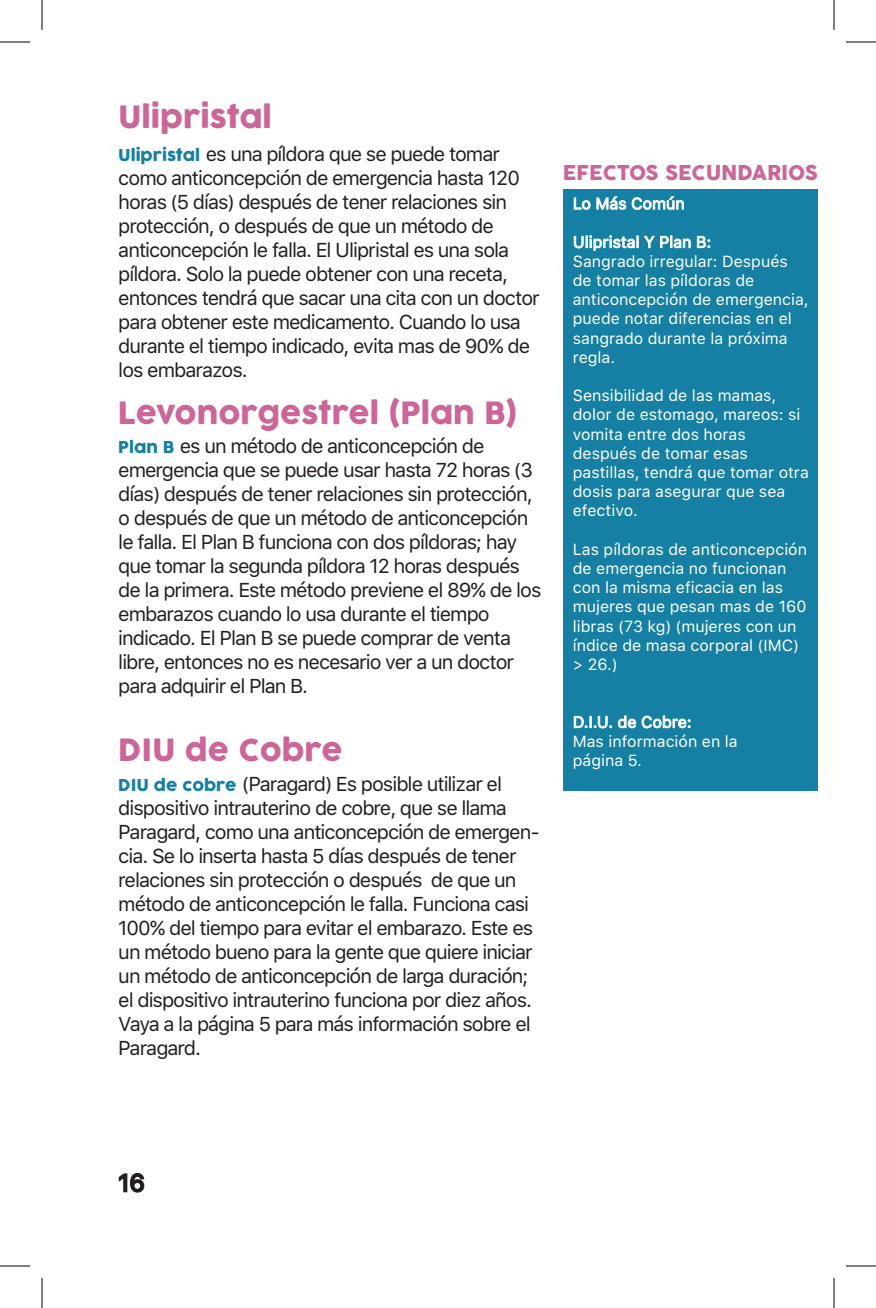
<style>
.page{position:relative;width:876px;height:1308px;background:#fff}
.page>*{position:absolute;margin:0;border:0;box-sizing:border-box;transform-origin:0 0}
.t1{font:30px "Cocogoose";color:#c69}
.t2{font:24px ".SFNS Text";color:#231f20}
.t3{font:20px/24px ".SFNS Text";letter-spacing:-.05em;color:#231f20}
.t4{font:20px "Cocogoose";color:#c69}
.t5{font:16px/19.2px ".SFNS Text";color:#fff}
.s1{font-family:"Cocogoose";font-size:16px;color:#1580a3}
</style>
<div class="page">
<div style="left:563px;top:189px;width:255px;height:602px;background:#1580a3"></div>
<svg style="left:573px;top:196px;width:111px;height:14px"></svg>
<svg style="left:573px;top:235px;width:137px;height:16px"></svg>
<svg style="left:573px;top:715px;width:118px;height:14px"></svg>
<svg style="left:118px;top:1173px;width:27px;height:20px"></svg>
<hr style="left:0;top:42px;width:30px;height:1px;background:#000">
<hr style="left:846px;top:42px;width:30px;height:1px;background:#000">
<hr style="left:0;top:1266px;width:30px;height:1px;background:#000">
<hr style="left:846px;top:1266px;width:30px;height:1px;background:#000">
<hr style="left:42px;top:0;width:1px;height:30px;background:#000">
<hr style="left:42px;top:1278px;width:1px;height:30px;background:#000">
<hr style="left:834px;top:0;width:1px;height:30px;background:#000">
<hr style="left:834px;top:1278px;width:1px;height:30px;background:#000">
<p class="t1" style="left:118px;top:96px;width:155px">Ulipristal</p>
<p class="t3" style="left:118px;top:143px;width:423px"><span class="s1">Ulipristal</span> es una píldora que se puede tomar como anticoncepción de emergencia hasta 120 horas (5 días) después de tener relaciones sin protección, o después de que un método de anticoncepción le falla. El Ulipristal es una sola píldora. Solo la puede obtener con una receta, entonces tendrá que sacar una cita con un doctor para obtener este medicamento. Cuando lo usa durante el tiempo indicado, evita mas de 90% de los embarazos.</p>
<p class="t1" style="left:118px;top:392px;width:401px">Levonorgestrel (Plan B)</p>
<p class="t3" style="left:118px;top:435px;width:425px"><span class="s1">Plan B</span> es un método de anticoncepción de emergencia que se puede usar hasta 72 horas (3 días) después de tener relaciones sin protección, o después de que un método de anticoncepción le falla. El Plan B funciona con dos píldoras; hay que tomar la segunda píldora 12 horas después de la primera. Este método previene el 89% de los embarazos cuando lo usa durante el tiempo indicado. El Plan B se puede comprar de venta libre, entonces no es necesario ver a un doctor para adquirir el Plan B.</p>
<p class="t1" style="left:118px;top:729px;width:226px">DIU de Cobre</p>
<p class="t3" style="left:118px;top:772px;width:423px"><span class="s1">DIU de cobre</span> (Paragard) Es posible utilizar el dispositivo intrauterino de cobre, que se llama Paragard, como una anticoncepción de emergen&shy;cia. Se lo inserta hasta 5 días después de tener relaciones sin protección o después de que un método de anticoncepción le falla. Funciona casi 100% del tiempo para evitar el embarazo. Este es un método bueno para la gente que quiere iniciar un método de anticoncepción de larga duración; el dispositivo intrauterino funciona por diez años.<br>Vaya a la página 5 para más información sobre el Paragard.</p>
<p class="t4" style="left:563px;top:159px;width:257px">EFECTOS SECUNDARIOS</p>
<p class="t5" style="left:573px;top:195px;width:113px">Lo Más Común</p>
<p class="t5" style="left:573px;top:233px;width:237px">Ulipristal Y Plan B:<br>Sangrado irregular: Después de tomar las píldoras de anticoncepción de emergencia, puede notar diferencias en el sangrado durante la próxima regla.</p>
<p class="t5" style="left:573px;top:387px;width:238px">Sensibilidad de las mamas, dolor de estomago, mareos: si vomita entre dos horas después de tomar esas pastillas, tendrá que tomar otra dosis para asegurar que sea efectivo.</p>
<p class="t5" style="left:573px;top:540px;width:236px">Las píldoras de anticoncepción de emergencia no funcionan con la misma eficacia en las mujeres que pesan mas de 160 libras (73 kg) (mujeres con un índice de masa corporal (IMC) &gt; 26.)</p>
<p class="t5" style="left:573px;top:713px;width:166px">D.I.U. de Cobre:<br>Mas información en la página 5.</p>
<p class="t2" style="left:118px;top:1166px;width:28px">16</p>
</div>
